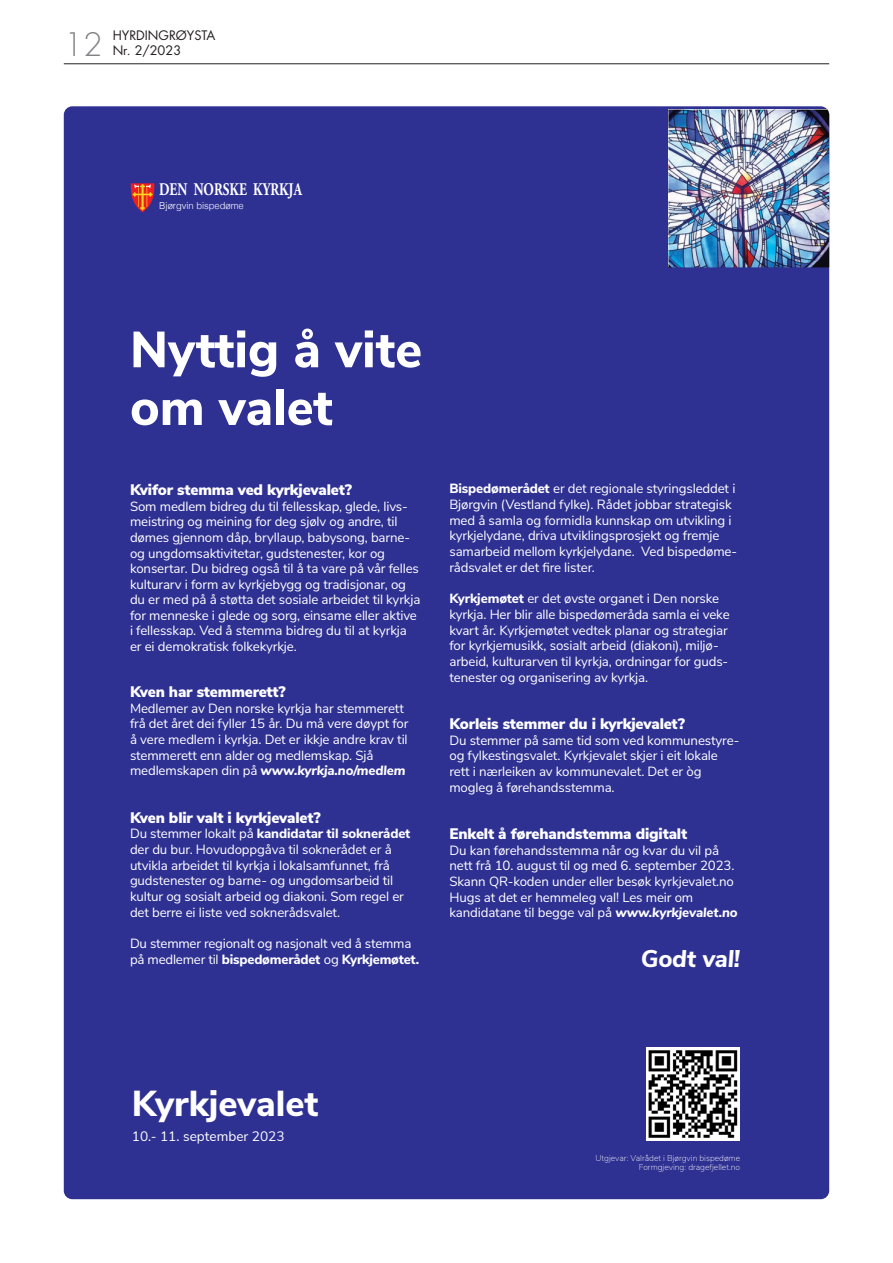
<style>
.page{position:relative;width:893px;height:1263px;background:#fff}
.page>*{position:absolute;margin:0;border:0;box-sizing:border-box;transform-origin:0 0}
.t1{font:800 50.7px/57.8px "Nunito Sans";color:#fff}
.t2{font:800 36px "Nunito Sans";color:#fff}
.t3{font:300 31.5px "Futura Std";color:#808285}
.t4{font:italic 800 24px "Nunito Sans";color:#fff}
.t5{font:700 17.7px "Adobe Garamond Pro";color:#fff;scale:.75 1}
.t6{font:900 15.15px "Nunito Sans";letter-spacing:-.01em;color:#fff}
.t7{font:13.65px "Nunito Sans";color:#fff}
.t8{font:13.35px/15.8px "Nunito Sans";letter-spacing:-.01em;color:#fff}
.t9{font:12.75px/15.3px "Futura Std";color:#231f20}
.t10{font:300 9.6px "Helvetica";color:#fff}
.t11{font:200 8.55px/8.9px "Nunito Sans";color:#fff;text-align:right}
.s1{font-weight:800;font-style:italic}
.s2{font-weight:800}
</style>
<div class="page">
<hr style="left:64px;top:64px;width:765px;height:1px;background:#231f20">
<div style="left:64px;top:106px;width:765px;height:1093px;background:#2e3092"></div>
<hr style="left:417px;top:106px;width:36px;height:1px;background:#fff">
<h3 class="t3" style="left:64px;top:25px;width:41px">12</h3>
<p class="t9" style="left:113px;top:28px;width:104px">HYRDINGRØYSTA<br>Nr. 2/2023</p>
<h3 class="t5" style="left:159px;top:179px;width:193px">DEN NORSKE KYRKJA</h3>
<p class="t10" style="left:159px;top:197px;width:86px">Bjørgvin bispedøme</p>
<h1 class="t1" style="left:130px;top:318px;width:294px">Nyttig å vite om valet</h1>
<p class="t6" style="left:130px;top:479px;width:224px">Kvifor stemma ved kyrkjevalet?</p>
<p class="t8" style="left:130px;top:498px;width:292px">Som medlem bidreg du til fellesskap, glede, livs&shy;meistring og meining for deg sjølv og andre, til dømes gjennom dåp, bryllaup, babysong, barne&shy;og ungdomsaktivitetar, gudstenester, kor og konsertar. Du bidreg også til å ta vare på vår felles kulturarv i form av kyrkjebygg og tradisjonar, og du er med på å støtta det sosiale arbeidet til kyrkja for menneske i glede og sorg, einsame eller aktive i fellesskap. Ved å stemma bidreg du til at kyrkja er ei demokratisk folkekyrkje.</p>
<p class="t6" style="left:130px;top:680px;width:157px">Kven har stemmerett?</p>
<p class="t8" style="left:130px;top:699px;width:280px">Medlemer av Den norske kyrkja har stemmerett frå det året dei fyller 15 år. Du må vere døypt for å vere medlem i kyrkja. Det er ikkje andre krav til stemmerett enn alder og medlemskap. Sjå medlemskapen din på <span class="s1">www.kyrkja.no/medlem</span></p>
<p class="t6" style="left:130px;top:806px;width:192px">Kven blir valt i kyrkjevalet?</p>
<p class="t8" style="left:130px;top:825px;width:282px">Du stemmer lokalt på <span class="s2">kandidatar til soknerådet </span>der du bur. Hovudoppgåva til soknerådet er å utvikla arbeidet til kyrkja i lokalsamfunnet, frå gudstenester og barne- og ungdomsarbeid til kultur og sosialt arbeid og diakoni. Som regel er det berre ei liste ved soknerådsvalet.</p>
<p class="t8" style="left:130px;top:935px;width:291px">Du stemmer regionalt og nasjonalt ved å stemma på medlemer til <span class="s2">bispedømerådet</span> og <span class="s2">Kyrkjemøtet.</span></p>
<p class="t8" style="left:449px;top:480px;width:289px"><span class="s2">Bispedømerådet</span> er det regionale styringsleddet i Bjørgvin (Vestland fylke). Rådet jobbar strategisk med å samla og formidla kunnskap om utvikling i kyrkjelydane, driva utviklingsprosjekt og fremje samarbeid mellom kyrkjelydane. Ved bispedøme&shy;rådsvalet er det fire lister.</p>
<p class="t8" style="left:449px;top:590px;width:282px"><span class="s2">Kyrkjemøtet</span> er det øvste organet i Den norske kyrkja. Her blir alle bispedømeråda samla ei veke kvart år. Kyrkjemøtet vedtek planar og strategiar for kyrkjemusikk, sosialt arbeid (diakoni), miljø&shy;arbeid, kulturarven til kyrkja, ordningar for guds&shy;tenester og organisering av kyrkja.</p>
<p class="t6" style="left:449px;top:712px;width:237px">Korleis stemmer du i kyrkjevalet?</p>
<p class="t8" style="left:449px;top:731px;width:291px">Du stemmer på same tid som ved kommunestyre&shy;og fylkestingsvalet. Kyrkjevalet skjer i eit lokale rett i nærleiken av kommunevalet. Det er òg mogleg å førehandsstemma.</p>
<p class="t6" style="left:449px;top:822px;width:239px">Enkelt å førehandstemma digitalt</p>
<p class="t8" style="left:449px;top:841px;width:290px">Du kan førehandsstemma når og kvar du vil på nett frå 10. august til og med 6. september 2023.<br>Skann QR-koden under eller besøk kyrkjevalet.no Hugs at det er hemmeleg val! Les meir om kandidatane til begge val på <span class="s1">www.kyrkjevalet.no</span></p>
<h3 class="t4" style="left:641px;top:941px;width:101px">Godt val!</h3>
<h2 class="t2" style="left:132px;top:1077px;width:188px">Kyrkjevalet</h2>
<p class="t7" style="left:132px;top:1126px;width:154px">10.- 11. september 2023</p>
<p class="t11" style="left:595px;top:1153px;width:146px">Utgjevar: Valrådet i Bjørgvin bispedøme<br>Formgjeving: dragefjellet.no</p>
</div>
